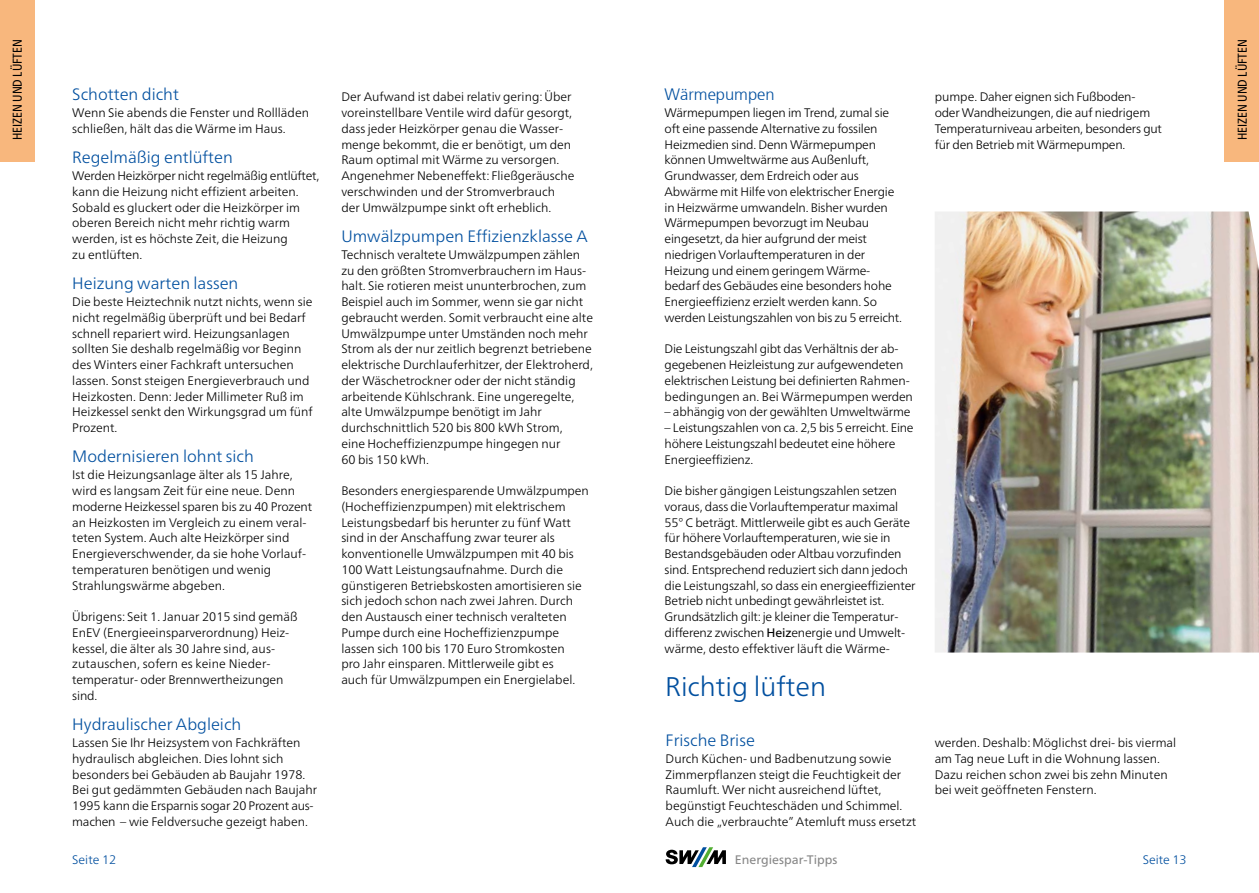
<style>
.page{position:relative;width:1259px;height:893px;background:#fff}
.page>*{position:absolute;margin:0;border:0;box-sizing:border-box;transform-origin:0 0}
.t1{font:300 27px "Frutiger Neue LT Pro";color:#004f9f}
.t2{font:300 16.5px "Frutiger Neue LT Pro";color:#004f9f}
.t3{font:300 16.5px "Frutiger";color:#004f9f}
.t4{font:condensed 12.75px "Frutiger Neue LT Pro";color:#000}
.t5{font:300 12.3px/15.8px "Frutiger Neue LT Pro";color:#000}
.t6{font:12.3px "Frutiger Neue LT Pro";color:#878787}
.t7{font:300 12.3px "Frutiger Neue LT Pro";color:#004f9f}
.s1{font-weight:400}
</style>
<div class="page">
<svg style="left:665px;top:847px;width:61px;height:20px"></svg>
<img style="left:935px;top:212px;width:324px;height:440px">
<div style="left:1225px;top:0;width:34px;height:162px;background:#f8b77d"></div>
<div style="left:0;top:0;width:34px;height:162px;background:#f8b77d"></div>
<p class="t4" style="left:10px;top:140px;width:103px;rotate:-90deg">HEIZEN UND LÜFTEN</p>
<p class="t4" style="left:1234px;top:140px;width:103px;rotate:-90deg">HEIZEN UND LÜFTEN</p>
<h2 class="t2" style="left:72px;top:84px;width:108px">Schotten dicht</h2>
<p class="t5" style="left:72px;top:105px;width:238px">Wenn Sie abends die Fenster und Rollläden schließen, hält das die Wärme im Haus.</p>
<h2 class="t2" style="left:72px;top:147px;width:162px">Regelmäßig entlüften</h2>
<p class="t5" style="left:72px;top:168px;width:248px">Werden Heizkörper nicht regelmäßig entlüftet, kann die Heizung nicht effizient arbeiten.<br>Sobald es gluckert oder die Heizkörper im oberen Bereich nicht mehr richtig warm werden, ist es höchste Zeit, die Heizung<br>zu entlüften.</p>
<h2 class="t2" style="left:72px;top:273px;width:168px">Heizung warten lassen</h2>
<p class="t5" style="left:72px;top:294px;width:242px">Die beste Heiztechnik nutzt nichts, wenn sie nicht regelmäßig überprüft und bei Bedarf schnell repariert wird. Heizungsanlagen sollten Sie deshalb regelmäßig vor Beginn des Winters einer Fachkraft untersuchen lassen. Sonst steigen Energieverbrauch und Heizkosten. Denn: Jeder Millimeter Ruß im Heizkessel senkt den Wirkungsgrad um fünf Prozent.</p>
<h2 class="t2" style="left:72px;top:446px;width:183px">Modernisieren lohnt sich</h2>
<p class="t5" style="left:72px;top:467px;width:241px">Ist die Heizungsanlage älter als 15 Jahre, wird es langsam Zeit für eine neue. Denn moderne Heizkessel sparen bis zu 40 Prozent an Heizkosten im Vergleich zu einem veral&shy;teten System. Auch alte Heizkörper sind Energieverschwender, da sie hohe Vorlauf&shy;temperaturen benötigen und wenig Strahlungswärme abgeben.</p>
<p class="t5" style="left:72px;top:609px;width:227px">Übrigens: Seit 1. Januar 2015 sind gemäß EnEV (Energieeinsparverordnung) Heiz&shy;kessel, die älter als 30 Jahre sind, aus&shy;zutauschen, sofern es keine Nieder&shy;temperatur- oder Brennwertheizungen sind.</p>
<h2 class="t2" style="left:72px;top:714px;width:170px">Hydraulischer Abgleich</h2>
<p class="t5" style="left:72px;top:735px;width:246px">Lassen Sie Ihr Heizsystem von Fachkräften hydraulisch abgleichen. Dies lohnt sich besonders bei Gebäuden ab Baujahr 1978.<br>Bei gut gedämmten Gebäuden nach Baujahr 1995 kann die Ersparnis sogar 20 Prozent aus&shy;machen – wie Feldversuche gezeigt haben.</p>
<h2 class="t3" style="left:664px;top:85px;width:112px">Wärmepumpen</h2>
<p class="t5" style="left:664px;top:105px;width:239px">Wärmepumpen liegen im Trend, zumal sie oft eine passende Alternative zu fossilen Heizmedien sind. Denn Wärmepumpen können Umweltwärme aus Außenluft, Grundwasser, dem Erdreich oder aus Abwärme mit Hilfe von elektrischer Energie in Heizwärme umwandeln. Bisher wurden Wärmepumpen bevorzugt im Neubau eingesetzt, da hier aufgrund der meist niedrigen Vorlauftemperaturen in der Heizung und einem geringem Wärme&shy;bedarf des Gebäudes eine besonders hohe Energieeffizienz erzielt werden kann. So werden Leistungszahlen von bis zu 5 erreicht.</p>
<p class="t5" style="left:664px;top:341px;width:250px">Die Leistungszahl gibt das Verhältnis der ab&shy;gegebenen Heizleistung zur aufgewendeten elektrischen Leistung bei definierten Rahmen&shy;bedingungen an. Bei Wärmepumpen werden</p>
<p class="t5" style="left:664px;top:404px;width:247px">– abhängig von der gewählten Umweltwärme</p>
<p class="t5" style="left:664px;top:420px;width:250px">– Leistungszahlen von ca. 2,5 bis 5 erreicht. Eine höhere Leistungszahl bedeutet eine höhere<br>Energieeffizienz.</p>
<p class="t5" style="left:664px;top:483px;width:252px">Die bisher gängigen Leistungszahlen setzen voraus, dass die Vorlauftemperatur maximal 55° C beträgt. Mittlerweile gibt es auch Geräte für höhere Vorlauftemperaturen, wie sie in Bestandsgebäuden oder Altbau vorzufinden sind. Entsprechend reduziert sich dann jedoch die Leistungszahl, so dass ein energieeffizienter Betrieb nicht unbedingt gewährleistet ist.<br>Grundsätzlich gilt: je kleiner die Temperatur&shy;differenz zwischen <span class="s1">Heiz</span>energie und Umwelt&shy;wärme, desto effektiver läuft die Wärme-</p>
<p class="t5" style="left:341px;top:89px;width:235px">Der Aufwand ist dabei relativ gering: Über voreinstellbare Ventile wird dafür gesorgt, dass jeder Heizkörper genau die Wasser&shy;menge bekommt, die er benötigt, um den Raum optimal mit Wärme zu versorgen.<br>Angenehmer Nebeneffekt: Fließgeräusche verschwinden und der Stromverbrauch der Umwälzpumpe sinkt oft erheblich.</p>
<h2 class="t2" style="left:341px;top:226px;width:248px">Umwälzpumpen Effizienzklasse A</h2>
<p class="t5" style="left:341px;top:246px;width:253px">Technisch veraltete Umwälzpumpen zählen zu den größten Stromverbrauchern im Haus&shy;halt. Sie rotieren meist ununterbrochen, zum Beispiel auch im Sommer, wenn sie gar nicht gebraucht werden. Somit verbraucht eine alte Umwälzpumpe unter Umständen noch mehr Strom als der nur zeitlich begrenzt betriebene elektrische Durchlauferhitzer, der Elektroherd, der Wäschetrockner oder der nicht ständig arbeitende Kühlschrank. Eine ungeregelte, alte Umwälzpumpe benötigt im Jahr durchschnittlich 520 bis 800 kWh Strom,<br>eine Hocheffizienzpumpe hingegen nur<br>60 bis 150 kWh.</p>
<p class="t5" style="left:341px;top:483px;width:249px">Besonders energiesparende Umwälzpumpen (Hocheffizienzpumpen) mit elektrischem Leistungsbedarf bis herunter zu fünf Watt sind in der Anschaffung zwar teurer als konventionelle Umwälzpumpen mit 40 bis 100 Watt Leistungsaufnahme. Durch die günstigeren Betriebskosten amortisieren sie sich jedoch schon nach zwei Jahren. Durch den Austausch einer technisch veralteten Pumpe durch eine Hocheffizienzpumpe lassen sich 100 bis 170 Euro Stromkosten<br>pro Jahr einsparen. Mittlerweile gibt es<br>auch für Umwälzpumpen ein Energielabel.</p>
<p class="t5" style="left:934px;top:89px;width:229px">pumpe. Daher eignen sich Fußboden&shy;oder Wandheizungen, die auf niedrigem Temperaturniveau arbeiten, besonders gut für den Betrieb mit Wärmepumpen.</p>
<h1 class="t1" style="left:665px;top:670px;width:162px">Richtig lüften</h1>
<h2 class="t2" style="left:665px;top:730px;width:91px">Frische Brise</h2>
<p class="t5" style="left:665px;top:750px;width:252px">Durch Küchen- und Badbenutzung sowie Zimmerpflanzen steigt die Feuchtigkeit der Raumluft. Wer nicht ausreichend lüftet, begünstigt Feuchteschäden und Schimmel.<br>Auch die „verbrauchte” Atemluft muss ersetzt</p>
<p class="t5" style="left:934px;top:735px;width:243px">werden. Deshalb: Möglichst drei- bis viermal am Tag neue Luft in die Wohnung lassen.<br>Dazu reichen schon zwei bis zehn Minuten bei weit geöffneten Fenstern.</p>
<p class="t7" style="left:72px;top:852px;width:45px">Seite 12</p>
<p class="t6" style="left:735px;top:852px;width:104px">Energiespar-Tipps</p>
<p class="t7" style="left:1142px;top:852px;width:45px">Seite 13</p>
</div>
